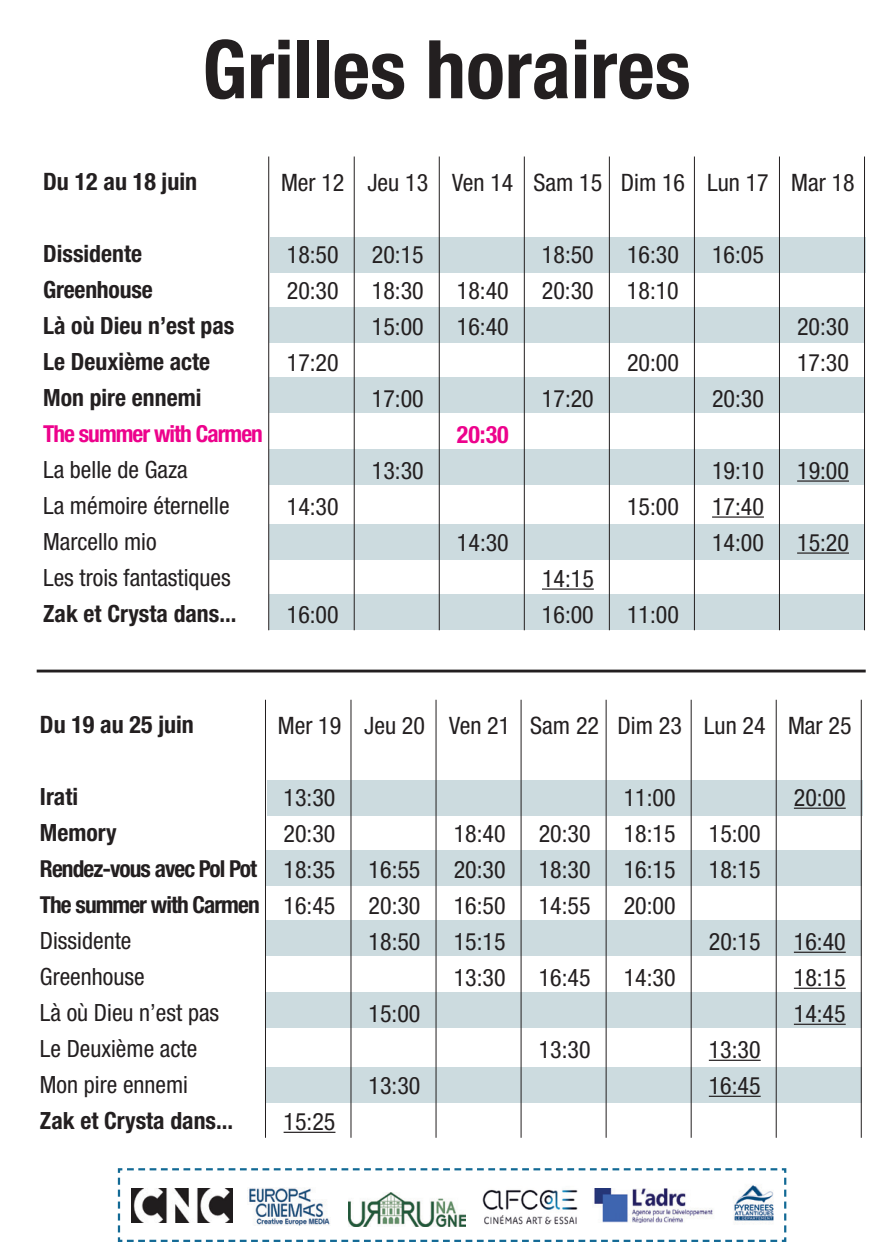
<style>
.page{position:relative;width:893px;height:1259px;background:#fff}
.page>*{position:absolute;margin:0;border:0;box-sizing:border-box;transform-origin:0 0}
.t1{font:700 condensed 81px "Helvetica Neue LT Std";color:#231f20}
.t2{font:condensed 24px "Helvetica Neue LT Std";color:#231f20}
.t3{font:700 condensed 24px "Helvetica Neue LT Std";color:#231f20}
.t4{font:700 condensed 24px "Helvetica Neue LT Std";color:#ed028c}
.t5{font:condensed 23.7px/36px "Helvetica Neue LT Std";color:#231f20}
.t6{font:700 condensed 23.7px/36px "Helvetica Neue LT Std";color:#231f20}
.t7{font:700 condensed 23.4px/36px "Helvetica Neue LT Std";letter-spacing:-.04em;color:#231f20}
.t8{font:700 condensed 23.4px "Helvetica Neue LT Std";letter-spacing:-.04em;color:#ed028c}
</style>
<div class="page">
<hr style="left:37px;top:669px;width:829px;height:3px;background:#231f20">
<div style="left:269px;top:594px;width:595px;height:36px;background:#ccdbdf"></div>
<div style="left:269px;top:524px;width:596px;height:36px;background:#ccdbdf"></div>
<div style="left:270px;top:237px;width:596px;height:36px;background:#ccdbdf"></div>
<div style="left:270px;top:307px;width:595px;height:36px;background:#ccdbdf"></div>
<div style="left:270px;top:377px;width:595px;height:36px;background:#ccdbdf"></div>
<div style="left:270px;top:449px;width:595px;height:36px;background:#ccdbdf"></div>
<hr style="left:268px;top:156px;width:1px;height:474px;background:#231f20">
<hr style="left:354px;top:156px;width:1px;height:474px;background:#231f20">
<hr style="left:439px;top:156px;width:1px;height:474px;background:#231f20">
<hr style="left:524px;top:156px;width:1px;height:474px;background:#231f20">
<hr style="left:609px;top:156px;width:1px;height:474px;background:#231f20">
<hr style="left:694px;top:156px;width:1px;height:474px;background:#231f20">
<hr style="left:779px;top:156px;width:1px;height:474px;background:#231f20">
<hr style="left:864px;top:156px;width:1px;height:474px;background:#231f20">
<hr style="left:797px;top:480px;width:52px;height:1px;background:#231f20">
<hr style="left:712px;top:516px;width:52px;height:1px;background:#231f20">
<hr style="left:797px;top:552px;width:52px;height:1px;background:#231f20">
<hr style="left:542px;top:588px;width:52px;height:1px;background:#231f20">
<svg style="left:117px;top:1168px;width:670px;height:74px"></svg>
<div style="left:266px;top:1067px;width:595px;height:36px;background:#ccdbdf"></div>
<div style="left:267px;top:780px;width:595px;height:36px;background:#ccdbdf"></div>
<div style="left:266px;top:850px;width:596px;height:36px;background:#ccdbdf"></div>
<div style="left:266px;top:920px;width:596px;height:36px;background:#ccdbdf"></div>
<div style="left:266px;top:992px;width:596px;height:36px;background:#ccdbdf"></div>
<hr style="left:265px;top:700px;width:1px;height:437px;background:#231f20">
<hr style="left:350px;top:700px;width:1px;height:437px;background:#231f20">
<hr style="left:435px;top:700px;width:2px;height:437px;background:#231f20">
<hr style="left:521px;top:700px;width:1px;height:437px;background:#231f20">
<hr style="left:606px;top:700px;width:1px;height:437px;background:#231f20">
<hr style="left:691px;top:700px;width:1px;height:437px;background:#231f20">
<hr style="left:776px;top:700px;width:1px;height:437px;background:#231f20">
<hr style="left:861px;top:700px;width:1px;height:437px;background:#231f20">
<hr style="left:794px;top:807px;width:52px;height:2px;background:#231f20">
<hr style="left:794px;top:951px;width:52px;height:2px;background:#231f20">
<hr style="left:794px;top:987px;width:52px;height:2px;background:#231f20">
<hr style="left:794px;top:1023px;width:52px;height:2px;background:#231f20">
<hr style="left:709px;top:1059px;width:52px;height:2px;background:#231f20">
<hr style="left:709px;top:1095px;width:52px;height:2px;background:#231f20">
<hr style="left:284px;top:1131px;width:51px;height:2px;background:#231f20">
<h1 class="t1" style="left:202px;top:20px;width:490px">Grilles horaires</h1>
<p class="t3" style="left:43px;top:167px;width:155px">Du 12 au 18 juin</p>
<p class="t2" style="left:281px;top:168px;width:575px">Mer 12 Jeu 13 Ven 14 Sam 15 Dim 16 Lun 17 Mar 18</p>
<p class="t6" style="left:43px;top:235px;width:193px">Dissidente<br>Greenhouse<br>Là où Dieu n’est pas<br>Le Deuxième acte<br>Mon pire ennemi</p>
<p class="t8" style="left:43px;top:419px;width:221px">The summer with Carmen</p>
<p class="t5" style="left:43px;top:451px;width:189px">La belle de Gaza<br>La mémoire éternelle<br>Marcello mio<br>Les trois fantastiques</p>
<p class="t6" style="left:43px;top:595px;width:195px">Zak et Crysta dans...</p>
<p class="t2" style="left:287px;top:240px;width:53px">18:50</p>
<p class="t2" style="left:372px;top:240px;width:53px">20:15</p>
<p class="t2" style="left:542px;top:240px;width:53px">18:50</p>
<p class="t2" style="left:627px;top:240px;width:53px">16:30</p>
<p class="t2" style="left:712px;top:240px;width:53px">16:05</p>
<p class="t2" style="left:287px;top:276px;width:53px">20:30</p>
<p class="t2" style="left:372px;top:276px;width:53px">18:30</p>
<p class="t2" style="left:457px;top:276px;width:53px">18:40</p>
<p class="t2" style="left:542px;top:276px;width:53px">20:30</p>
<p class="t2" style="left:627px;top:276px;width:53px">18:10</p>
<p class="t2" style="left:372px;top:312px;width:53px">15:00</p>
<p class="t2" style="left:457px;top:312px;width:53px">16:40</p>
<p class="t2" style="left:797px;top:312px;width:53px">20:30</p>
<p class="t2" style="left:287px;top:348px;width:53px">17:20</p>
<p class="t2" style="left:627px;top:348px;width:53px">20:00</p>
<p class="t2" style="left:797px;top:348px;width:53px">17:30</p>
<p class="t2" style="left:372px;top:384px;width:53px">17:00</p>
<p class="t2" style="left:542px;top:384px;width:53px">17:20</p>
<p class="t2" style="left:712px;top:384px;width:53px">20:30</p>
<p class="t4" style="left:457px;top:419px;width:53px">20:30</p>
<p class="t2" style="left:372px;top:456px;width:53px">13:30</p>
<p class="t2" style="left:712px;top:456px;width:53px">19:10</p>
<p class="t2" style="left:797px;top:456px;width:53px">19:00</p>
<p class="t2" style="left:287px;top:492px;width:53px">14:30</p>
<p class="t2" style="left:627px;top:492px;width:53px">15:00</p>
<p class="t2" style="left:712px;top:492px;width:53px">17:40</p>
<p class="t2" style="left:457px;top:528px;width:53px">14:30</p>
<p class="t2" style="left:712px;top:528px;width:53px">14:00</p>
<p class="t2" style="left:797px;top:528px;width:53px">15:20</p>
<p class="t2" style="left:542px;top:564px;width:53px">14:15</p>
<p class="t2" style="left:287px;top:600px;width:53px">16:00</p>
<p class="t2" style="left:542px;top:600px;width:53px">16:00</p>
<p class="t2" style="left:627px;top:600px;width:53px">11:00</p>
<p class="t3" style="left:40px;top:710px;width:155px">Du 19 au 25 juin</p>
<p class="t6" style="left:40px;top:778px;width:78px">Irati<br>Memory</p>
<p class="t7" style="left:40px;top:850px;width:221px">Rendez-vous avec Pol Pot<br>The summer with Carmen</p>
<p class="t5" style="left:40px;top:922px;width:181px">Dissidente<br>Greenhouse<br>Là où Dieu n’est pas<br>Le Deuxième acte<br>Mon pire ennemi</p>
<p class="t6" style="left:40px;top:1102px;width:195px">Zak et Crysta dans...</p>
<p class="t2" style="left:278px;top:711px;width:575px">Mer 19 Jeu 20 Ven 21 Sam 22 Dim 23 Lun 24 Mar 25</p>
<p class="t2" style="left:284px;top:783px;width:53px">13:30</p>
<p class="t2" style="left:624px;top:783px;width:53px">11:00</p>
<p class="t2" style="left:794px;top:783px;width:53px">20:00</p>
<p class="t2" style="left:284px;top:819px;width:53px">20:30</p>
<p class="t2" style="left:454px;top:819px;width:53px">18:40</p>
<p class="t2" style="left:539px;top:819px;width:53px">20:30</p>
<p class="t2" style="left:624px;top:819px;width:53px">18:15</p>
<p class="t2" style="left:709px;top:819px;width:53px">15:00</p>
<p class="t2" style="left:284px;top:855px;width:53px">18:35</p>
<p class="t2" style="left:369px;top:855px;width:53px">16:55</p>
<p class="t2" style="left:454px;top:855px;width:53px">20:30</p>
<p class="t2" style="left:539px;top:855px;width:53px">18:30</p>
<p class="t2" style="left:624px;top:855px;width:53px">16:15</p>
<p class="t2" style="left:709px;top:855px;width:53px">18:15</p>
<p class="t2" style="left:284px;top:891px;width:53px">16:45</p>
<p class="t2" style="left:369px;top:891px;width:53px">20:30</p>
<p class="t2" style="left:454px;top:891px;width:53px">16:50</p>
<p class="t2" style="left:539px;top:891px;width:53px">14:55</p>
<p class="t2" style="left:624px;top:891px;width:53px">20:00</p>
<p class="t2" style="left:369px;top:927px;width:53px">18:50</p>
<p class="t2" style="left:454px;top:927px;width:53px">15:15</p>
<p class="t2" style="left:709px;top:927px;width:53px">20:15</p>
<p class="t2" style="left:794px;top:927px;width:53px">16:40</p>
<p class="t2" style="left:454px;top:963px;width:53px">13:30</p>
<p class="t2" style="left:539px;top:963px;width:53px">16:45</p>
<p class="t2" style="left:624px;top:963px;width:53px">14:30</p>
<p class="t2" style="left:794px;top:963px;width:53px">18:15</p>
<p class="t2" style="left:369px;top:999px;width:53px">15:00</p>
<p class="t2" style="left:794px;top:999px;width:53px">14:45</p>
<p class="t2" style="left:539px;top:1035px;width:53px">13:30</p>
<p class="t2" style="left:709px;top:1035px;width:53px">13:30</p>
<p class="t2" style="left:369px;top:1071px;width:53px">13:30</p>
<p class="t2" style="left:709px;top:1071px;width:53px">16:45</p>
<p class="t2" style="left:284px;top:1107px;width:53px">15:25</p>
</div>
